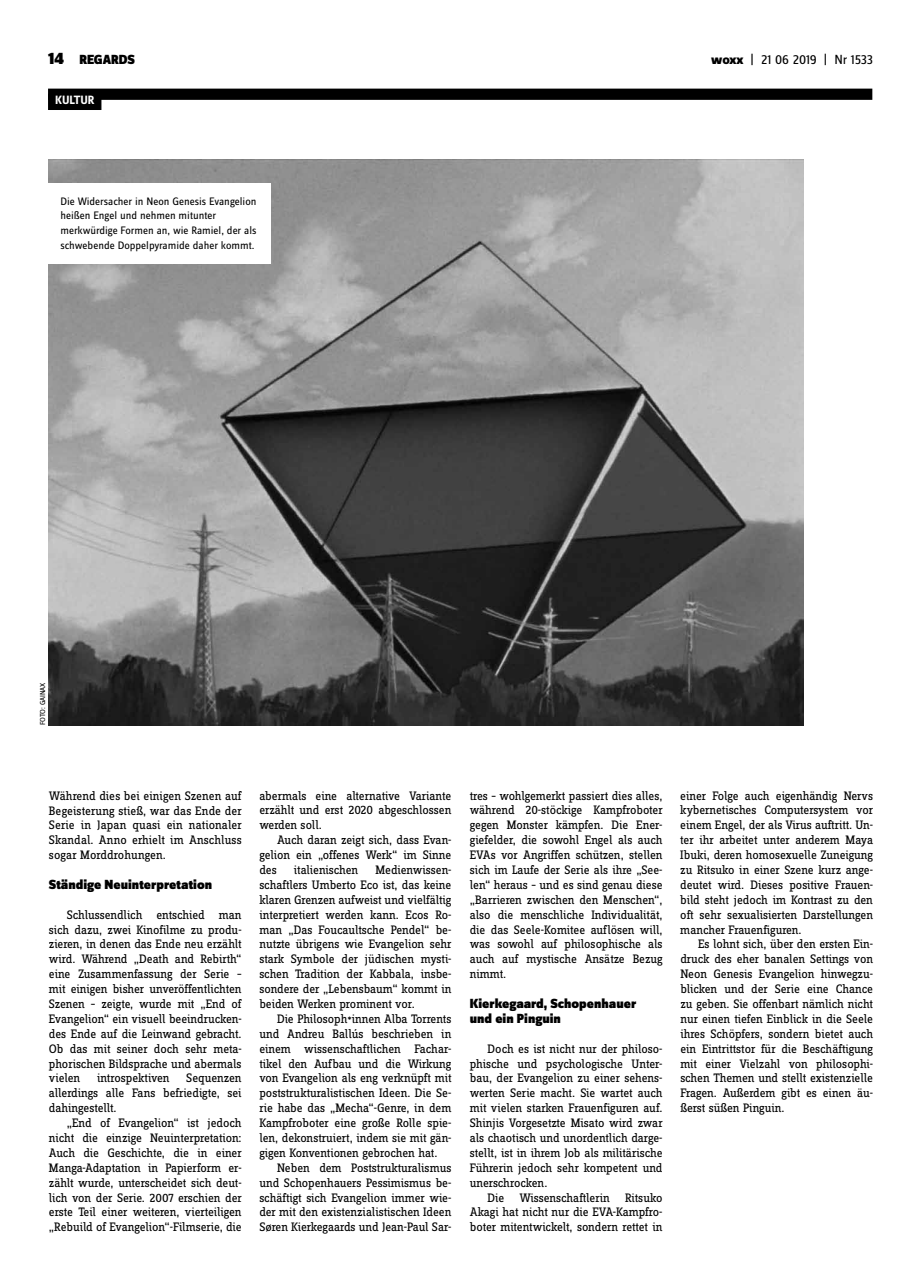
<style>
.page{position:relative;width:922px;height:1276px;background:#fff}
.page>*{position:absolute;margin:0;border:0;box-sizing:border-box;transform-origin:0 0}
.t1{font:900 13.75px/14.9px "Zine Sans Dis";color:#000}
.t2{font:13.75px "Zine Sans Dis";letter-spacing:-.01em;color:#000}
.t3{font:12.75px/14.9px "Zine Slab Dis";letter-spacing:-.01em;color:#000;text-align:justify}
.t4{font:700 12.5px "Zine Sans Dis";color:#fff}
.t5{font:11.25px/14.9px "Zine Sans Dis";color:#000}
.t6{font:7.5px "Zine Sans Dis";color:#000}
.s1{font-size:17.5px}
.s2{font-weight:800}
</style>
<div class="page">
<div style="left:48px;top:89px;width:824px;height:11px;background:#000"></div>
<img style="left:49px;top:159px;width:754px;height:566px">
<div style="left:46px;top:183px;width:224px;height:80px;background:#fff"></div>
<div style="left:48px;top:94px;width:53px;height:16px;background:#000"></div>
<p class="t1" style="left:48px;top:53px;width:88px"><span class="s1">14</span> REGARDS</p>
<p class="t2" style="left:711px;top:53px;width:163px"><span class="s2">woxx</span> | 21 06 2019 | Nr 1533</p>
<p class="t4" style="left:55px;top:93px;width:41px">KULTUR</p>
<p class="t5" style="left:60px;top:194px;width:197px">Die Widersacher in Neon Genesis Evangelion heißen Engel und nehmen mitunter merkwürdige Formen an, wie Ramiel, der als schwebende Doppelpyramide daher kommt.</p>
<p class="t6" style="left:39px;top:725px;width:44px;rotate:-90deg">Foto: Gainax</p>
<p class="t3" style="left:49px;top:788px;width:194px">Während dies bei einigen Szenen auf Begeisterung stieß, war das Ende der Serie in Japan quasi ein nationaler Skandal. Anno erhielt im Anschluss sogar Morddrohungen.</p>
<p class="t1" style="left:49px;top:878px;width:165px">Ständige Neuinterpretation</p>
<p class="t3" style="left:49px;top:908px;width:194px;text-indent:18px">Schlussendlich entschied man sich dazu, zwei Kinofilme zu produ&shy;zieren, in denen das Ende neu erzählt wird. Während „Death and Rebirth“ eine Zusammenfassung der Serie – mit einigen bisher unveröffentlichten Szenen – zeigte, wurde mit „End of Evangelion“ ein visuell beeindrucken&shy;des Ende auf die Leinwand gebracht.<br>Ob das mit seiner doch sehr meta&shy;phorischen Bildsprache und abermals vielen</p>
<p class="t3" style="left:97px;top:1071px;width:74px">introspektiven</p>
<p class="t3" style="left:49px;top:1071px;width:194px;text-indent:137px">Sequenzen allerdings alle Fans befriedigte, sei dahingestellt.</p>
<p class="t3" style="left:49px;top:1116px;width:194px;text-indent:18px">„End of Evangelion“ ist jedoch nicht die einzige Neuinterpretation:<br>Auch die Geschichte, die in einer Manga-Adaptation in Papierform er&shy;zählt wurde, unterscheidet sich deut&shy;lich von der Serie. 2007 erschien der erste Teil einer weiteren, vierteiligen „Rebuild of Evangelion“-Filmserie, die</p>
<p class="t3" style="left:259px;top:788px;width:193px">abermals eine alternative Variante erzählt und erst 2020 abgeschlossen werden soll.</p>
<p class="t3" style="left:259px;top:833px;width:193px;text-indent:18px">Auch daran zeigt sich, dass Evan&shy;gelion ein „offenes Werk“ im Sinne des</p>
<p class="t3" style="left:259px;top:863px;width:194px;text-indent:116px">Medienwissen&shy;schaftlers Umberto Eco ist, das keine klaren Grenzen aufweist und vielfältig interpretiert werden kann. Ecos Ro&shy;man „Das Foucaultsche Pendel“ be&shy;nutzte übrigens wie Evangelion sehr stark Symbole der jüdischen mysti&shy;schen Tradition der Kabbala, insbe&shy;sondere der „Lebensbaum“ kommt in beiden Werken prominent vor.</p>
<p class="t3" style="left:259px;top:1012px;width:193px;text-indent:18px">Die Philosoph<sub>*</sub>innen Alba Torrents und Andreu Ballús beschrieben in einem wissenschaftlichen Fachar&shy;tikel den Aufbau und die Wirkung von Evangelion als eng verknüpft mit poststrukturalistischen Ideen. Die Se&shy;rie habe das „Mecha“-Genre, in dem Kampfroboter eine große Rolle spie&shy;len, dekonstruiert, indem sie mit gän&shy;gigen Konventionen gebrochen hat.</p>
<p class="t3" style="left:259px;top:1161px;width:193px;text-indent:18px">Neben dem Poststrukturalismus und Schopenhauers Pessimismus be&shy;schäftigt sich Evangelion immer wie&shy;der mit den existenzialistischen Ideen Søren Kierkegaards und Jean-Paul Sar-</p>
<p class="t3" style="left:294px;top:863px;width:66px">italienischen</p>
<p class="t3" style="left:469px;top:788px;width:194px">tres – wohlgemerkt passiert dies alles, während 20-stöckige Kampfroboter gegen Monster kämpfen. Die Ener&shy;giefelder, die sowohl Engel als auch EVAs vor Angriffen schützen, stellen sich im Laufe der Serie als ihre „See&shy;len“ heraus – und es sind genau diese „Barrieren zwischen den Menschen“, also die menschliche Individualität, die das Seele-Komitee auflösen will, was sowohl auf philosophische als auch auf mystische Ansätze Bezug nimmt.</p>
<p class="t1" style="left:469px;top:997px;width:168px">Kierkegaard, Schopenhauer und ein Pinguin</p>
<p class="t3" style="left:469px;top:1041px;width:194px;text-indent:18px">Doch es ist nicht nur der philoso&shy;phische und psychologische Unter&shy;bau, der Evangelion zu einer sehens&shy;werten Serie macht. Sie wartet auch mit vielen starken Frauenfiguren auf.<br>Shinjis Vorgesetzte Misato wird zwar als chaotisch und unordentlich darge&shy;stellt, ist in ihrem Job als militärische Führerin jedoch sehr kompetent und unerschrocken.</p>
<p class="t3" style="left:469px;top:1190px;width:194px;text-indent:18px">Die Wissenschaftlerin Ritsuko Akagi hat nicht nur die EVA-Kampfro&shy;boter mitentwickelt, sondern rettet in</p>
<p class="t3" style="left:680px;top:788px;width:194px">einer Folge auch eigenhändig Nervs kybernetisches Computersystem vor einem Engel, der als Virus auftritt. Un&shy;ter ihr arbeitet unter anderem Maya Ibuki, deren homosexuelle Zuneigung zu Ritsuko in einer Szene kurz ange&shy;deutet wird. Dieses positive Frauen&shy;bild steht jedoch im Kontrast zu den oft sehr sexualisierten Darstellungen mancher Frauenfiguren.</p>
<p class="t3" style="left:680px;top:937px;width:194px;text-indent:18px">Es lohnt sich, über den ersten Ein&shy;druck des eher banalen Settings von Neon Genesis Evangelion hinwegzu&shy;blicken und der Serie eine Chance zu geben. Sie offenbart nämlich nicht nur einen tiefen Einblick in die Seele ihres Schöpfers, sondern bietet auch ein Eintrittstor für die Beschäftigung mit einer Vielzahl von philosophi&shy;schen Themen und stellt existenzielle Fragen. Außerdem gibt es einen äu&shy;ßerst süßen Pinguin.</p>
</div>
